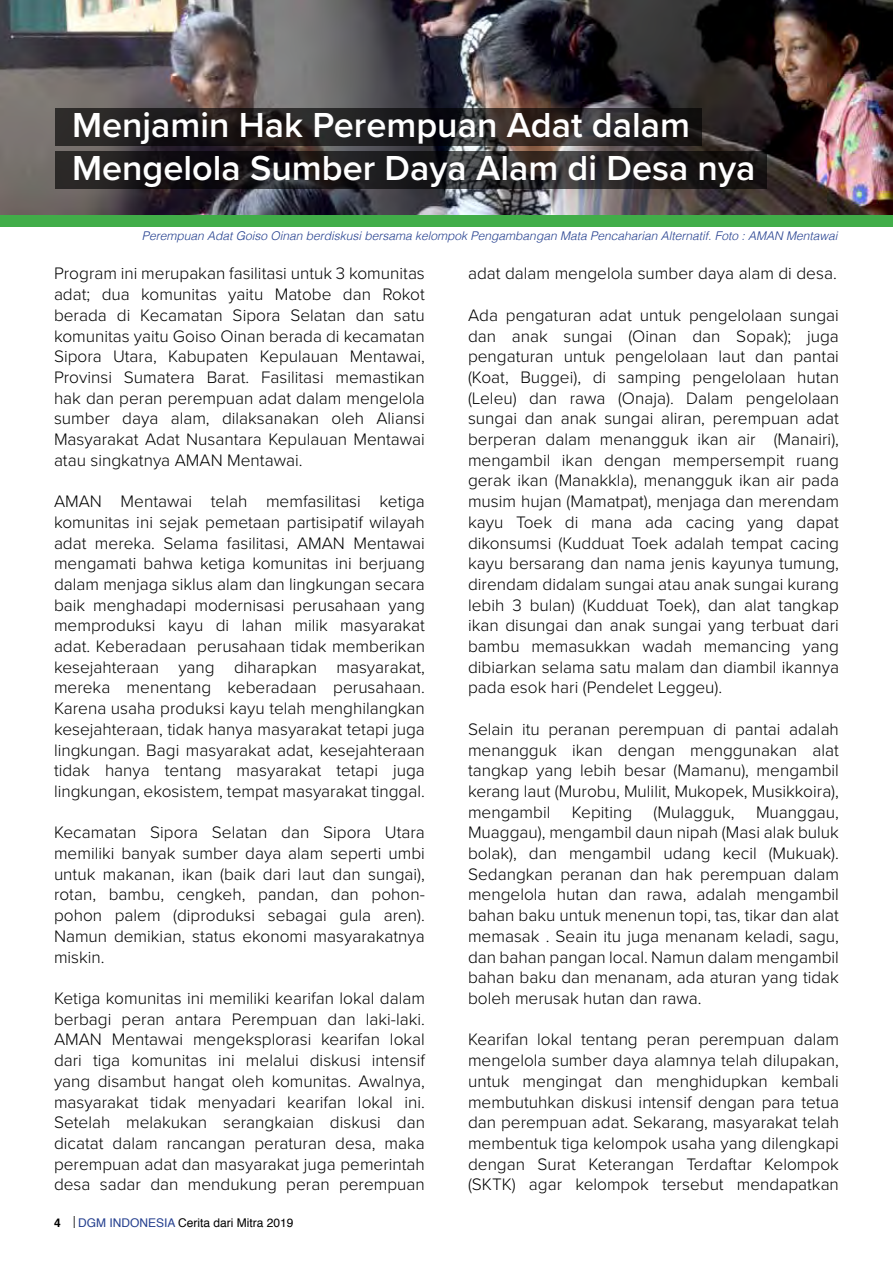
<style>
.page{position:relative;width:893px;height:1263px;background:#fff}
.page>*{position:absolute;margin:0;border:0;box-sizing:border-box;transform-origin:0 0}
.t1{font:600 36px/43.2px "Proxima Nova";color:#fff}
.t2{font:300 17.25px/20.7px "Proxima Nova";color:#000;text-align:justify}
.t3{font:italic 300 12px "Helvetica";color:#25408f}
.t4{font:12px "Helvetica";color:#000}
.s1{font-weight:700}
.s2{font-family:"Minion Pro"}
.s3{color:#25408f}
</style>
<div class="page">
<img style="left:0;top:0;width:893px;height:215px">
<div style="left:0;top:215px;width:893px;height:12px;background:#41ad49"></div>
<svg style="left:55px;top:109px;width:647px;height:37px;background:#242020"></svg>
<svg style="left:55px;top:152px;width:712px;height:37px;background:#201d1f"></svg>
<h1 class="t1" style="left:72px;top:102px;width:685px">Menjamin Hak Perempuan Adat dalam<br>Mengelola Sumber Daya Alam di Desa nya</h1>
<p class="t3" style="left:142px;top:226px;width:697px">Perempuan Adat Goiso Oinan berdiskusi bersama kelompok Pengambangan Mata Pencaharian Alternatif. Foto : AMAN Mentawai</p>
<p class="t2" style="left:54px;top:262px;width:372px">Program ini merupakan fasilitasi untuk 3 komunitas adat; dua komunitas yaitu Matobe dan Rokot berada di Kecamatan Sipora Selatan dan satu komunitas yaitu Goiso Oinan berada di kecamatan Sipora Utara, Kabupaten Kepulauan Mentawai, Provinsi Sumatera Barat. Fasilitasi memastikan hak dan peran perempuan adat dalam mengelola sumber daya alam, dilaksanakan oleh Aliansi Masyarakat Adat Nusantara Kepulauan Mentawai atau singkatnya AMAN Mentawai.</p>
<p class="t2" style="left:54px;top:490px;width:372px">AMAN Mentawai telah memfasilitasi ketiga komunitas ini sejak pemetaan partisipatif wilayah adat mereka. Selama fasilitasi, AMAN Mentawai mengamati bahwa ketiga komunitas ini berjuang dalam menjaga siklus alam dan lingkungan secara baik menghadapi modernisasi perusahaan yang memproduksi kayu di lahan milik masyarakat adat. Keberadaan perusahaan tidak memberikan kesejahteraan yang diharapkan masyarakat, mereka menentang keberadaan perusahaan.<br>Karena usaha produksi kayu telah menghilangkan kesejahteraan, tidak hanya masyarakat tetapi juga lingkungan. Bagi masyarakat adat, kesejahteraan tidak hanya tentang masyarakat tetapi juga lingkungan, ekosistem, tempat masyarakat tinggal.</p>
<p class="t2" style="left:54px;top:821px;width:372px">Kecamatan Sipora Selatan dan Sipora Utara memiliki banyak sumber daya alam seperti umbi untuk makanan, ikan (baik dari laut dan sungai), rotan, bambu, cengkeh, pandan, dan pohon&shy;pohon palem (diproduksi sebagai gula aren).<br>Namun demikian, status ekonomi masyarakatnya miskin.</p>
<p class="t2" style="left:54px;top:987px;width:372px">Ketiga komunitas ini memiliki kearifan lokal dalam berbagi peran antara Perempuan dan laki-laki.<br>AMAN Mentawai mengeksplorasi kearifan lokal dari tiga komunitas ini melalui diskusi intensif yang disambut hangat oleh komunitas. Awalnya, masyarakat tidak menyadari kearifan lokal ini.<br>Setelah melakukan serangkaian diskusi dan dicatat dalam rancangan peraturan desa, maka perempuan adat dan masyarakat juga pemerintah desa sadar dan mendukung peran perempuan</p>
<p class="t4" style="left:54px;top:1213px;width:241px"><span class="s1">4</span> <span class="s2">|</span> <span class="s3">DGM INDONESIA</span> Cerita dari Mitra 2019</p>
<p class="t2" style="left:468px;top:262px;width:370px">adat dalam mengelola sumber daya alam di desa.</p>
<p class="t2" style="left:468px;top:304px;width:372px">Ada pengaturan adat untuk pengelolaan sungai dan anak sungai (Oinan dan Sopak); juga pengaturan untuk pengelolaan laut dan pantai (Koat, Buggei), di samping pengelolaan hutan (Leleu) dan rawa (Onaja). Dalam pengelolaan sungai dan anak sungai aliran, perempuan adat berperan dalam menangguk ikan air (Manairi), mengambil ikan dengan mempersempit ruang gerak ikan (Manakkla), menangguk ikan air pada musim hujan (Mamatpat), menjaga dan merendam kayu Toek di mana ada cacing yang dapat dikonsumsi (Kudduat Toek adalah tempat cacing kayu bersarang dan nama jenis kayunya tumung, direndam didalam sungai atau anak sungai kurang lebih 3 bulan) (Kudduat Toek), dan alat tangkap ikan disungai dan anak sungai yang terbuat dari bambu memasukkan wadah memancing yang dibiarkan selama satu malam dan diambil ikannya pada esok hari (Pendelet Leggeu).</p>
<p class="t2" style="left:468px;top:718px;width:372px">Selain itu peranan perempuan di pantai adalah menangguk ikan dengan menggunakan alat tangkap yang lebih besar (Mamanu), mengambil kerang laut (Murobu, Mulilit, Mukopek, Musikkoira), mengambil Kepiting (Mulagguk, Muanggau, Muaggau), mengambil daun nipah (Masi alak buluk bolak), dan mengambil udang kecil (Mukuak).<br>Sedangkan peranan dan hak perempuan dalam mengelola hutan dan rawa, adalah mengambil bahan baku untuk menenun topi, tas, tikar dan alat memasak . Seain itu juga menanam keladi, sagu, dan bahan pangan local. Namun dalam mengambil bahan baku dan menanam, ada aturan yang tidak boleh merusak hutan dan rawa.</p>
<p class="t2" style="left:468px;top:1028px;width:372px">Kearifan lokal tentang peran perempuan dalam mengelola sumber daya alamnya telah dilupakan, untuk mengingat dan menghidupkan kembali membutuhkan diskusi intensif dengan para tetua dan perempuan adat. Sekarang, masyarakat telah membentuk tiga kelompok usaha yang dilengkapi dengan Surat Keterangan Terdaftar Kelompok (SKTK) agar kelompok tersebut mendapatkan</p>
</div>
